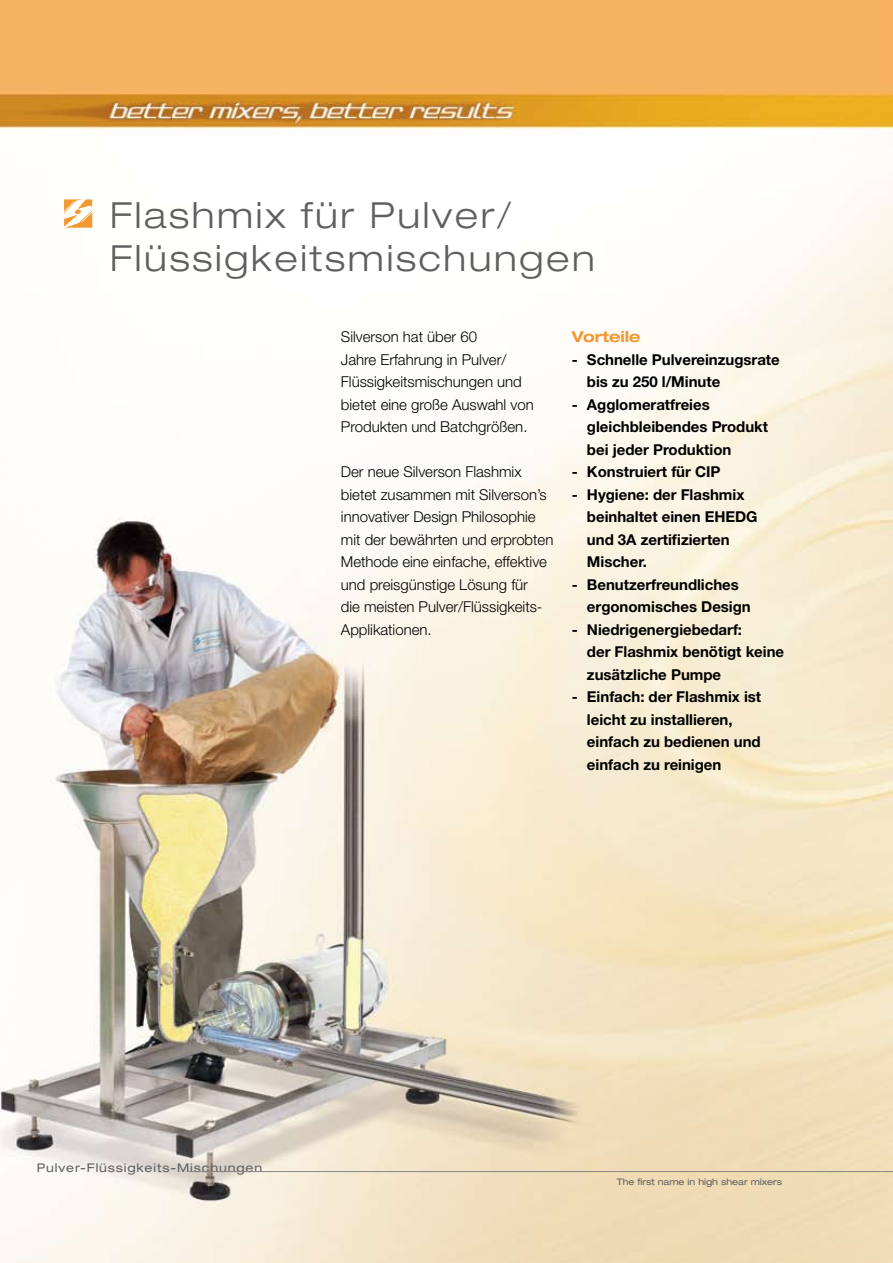
<style>
.page{position:relative;width:893px;height:1263px;background:#fff}
.page>*{position:absolute;margin:0;border:0;box-sizing:border-box;transform-origin:0 0}
.t1{font:300 expanded 36px/43.2px "Helvetica Neue LT";letter-spacing:.075em;color:#5e5f5f}
.t2{font:700 15px/22.5px "Helvetica Neue LT";color:#000}
.t3{font:300 15px/22.5px "Helvetica Neue LT";color:#000}
.t4{font:700 expanded 15px "Helvetica Neue LT";color:#f29831}
.t5{font:expanded 12px "Helvetica Neue LT";letter-spacing:.075em;color:#5e5f5f}
.t6{font:expanded 9px "Helvetica Neue LT";color:#5e5f5f}
</style>
<div class="page">
<img style="left:0;top:0;width:893px;height:1263px">
<svg style="left:64px;top:199px;width:28px;height:29px"></svg>
<hr style="left:189px;top:1171px;width:704px;height:1px;background:#868687">
<p class="t1" style="left:110px;top:193px;width:486px">Flashmix für Pulver/<br>Flüssigkeitsmischungen</p>
<p class="t3" style="left:341px;top:325px;width:194px">Silverson hat über 60<br>Jahre Erfahrung in Pulver/<br>Flüssigkeitsmischungen und bietet eine große Auswahl von<br>Produkten und Batchgrößen.</p>
<p class="t3" style="left:341px;top:460px;width:214px">Der neue Silverson Flashmix bietet zusammen mit Silverson’s innovativer Design Philosophie mit der bewährten und erprobten<br>Methode eine einfache, effektive und preisgünstige Lösung für<br>die meisten Pulver/Flüssigkeits-<br>Applikationen.</p>
<p class="t4" style="left:572px;top:327px;width:70px">Vorteile</p>
<p class="t2" style="left:587px;top:348px;width:194px;text-indent:-15px">- Schnelle Pulvereinzugsrate bis zu 250 l/Minute</p>
<p class="t2" style="left:587px;top:393px;width:183px;text-indent:-15px">- Agglomeratfreies gleichbleibendes Produkt bei jeder Produktion</p>
<p class="t2" style="left:572px;top:460px;width:150px">- Konstruiert für CIP</p>
<p class="t2" style="left:587px;top:483px;width:172px;text-indent:-15px">- Hygiene: der Flashmix beinhaltet einen EHEDG und 3A zertifizierten<br>Mischer.</p>
<p class="t2" style="left:587px;top:573px;width:165px;text-indent:-15px">- Benutzerfreundliches ergonomisches Design</p>
<p class="t2" style="left:587px;top:618px;width:199px;text-indent:-15px">- Niedrigenergiebedarf:<br>der Flashmix benötigt keine zusätzliche Pumpe</p>
<p class="t2" style="left:587px;top:685px;width:176px;text-indent:-15px">- Einfach: der Flashmix ist leicht zu installieren, einfach zu bedienen und einfach zu reinigen</p>
<p class="t5" style="left:37px;top:1160px;width:227px">Pulver-Flüssigkeits-Mischungen</p>
<p class="t6" style="left:617px;top:1176px;width:167px">The first name in high shear mixers</p>
</div>
